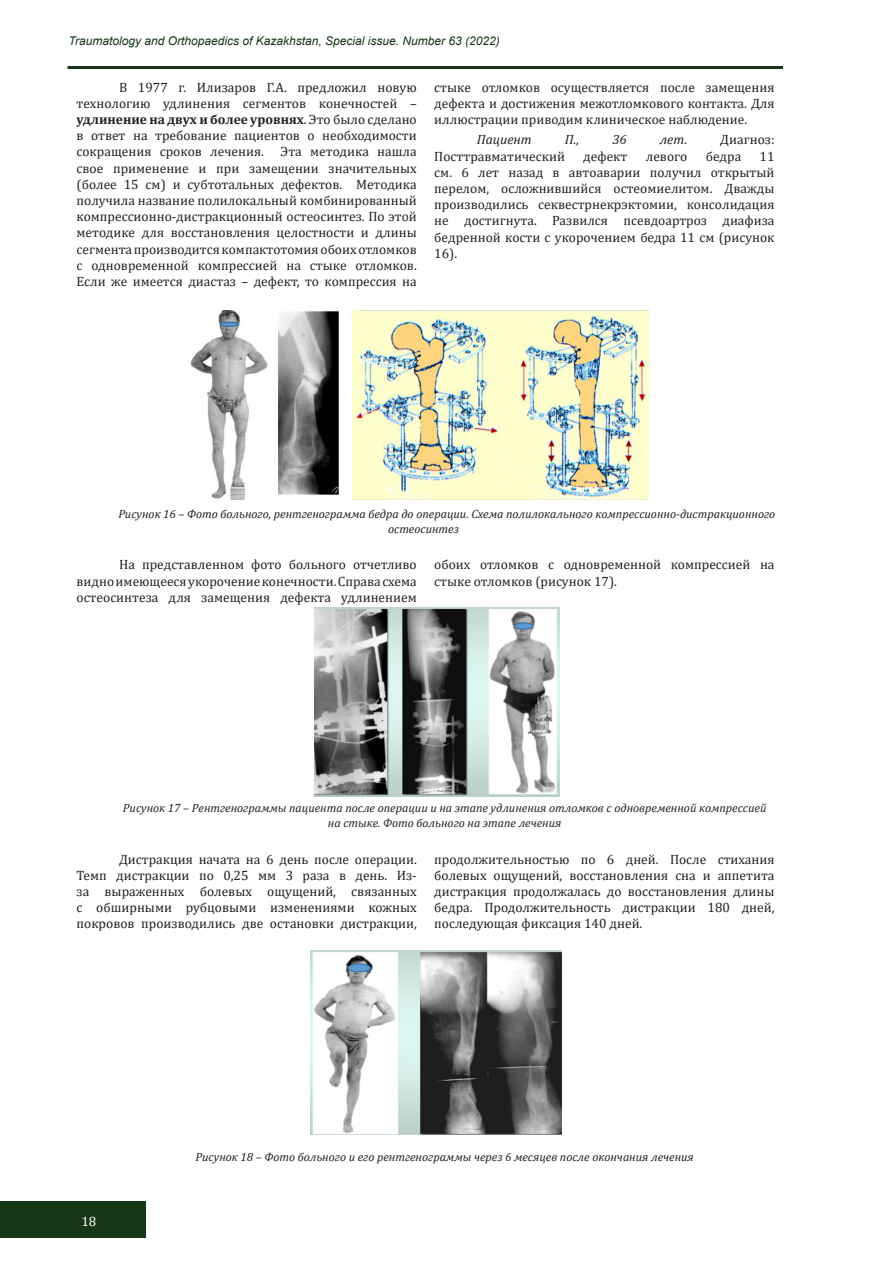
<style>
.page{position:relative;width:893px;height:1263px;background:#fff}
.page>*{position:absolute;margin:0;border:0;box-sizing:border-box;transform-origin:0 0}
.t1{font:13.5px/16.2px "Cambria";color:#231f20;text-align:justify}
.t2{font:italic 13.5px "Cambria";color:#231f20}
.t3{font:13.5px "Cambria";color:#fff}
.Название_рисунка{font:italic 12px/14.4px "Cambria";color:#231f20}
.t4{font:italic 12px "Arial";color:#153716}
.s1{font-weight:700}
.s2{font-style:normal}
</style>
<div class="page">
<div style="left:0;top:1202px;width:146px;height:36px;background:#153716"></div>
<hr style="left:68px;top:66px;width:715px;height:3px;background:#153716">
<img style="left:190px;top:311px;width:458px;height:189px">
<img style="left:314px;top:608px;width:246px;height:188px">
<img style="left:310px;top:950px;width:251px;height:184px">
<p class="t4" style="left:69px;top:33px;width:433px">Traumatology and Orthopаedics of Kazakhstan, Special issue. Number 63 (2022)</p>
<p class="t1" style="left:77px;top:79px;width:342px;text-indent:43px">В 1977 г. Илизаров Г.А. предложил новую технологию удлинения сегментов конечностей – <span class="s1">удлинение на двух и более уровнях</span>. Это было сделано в ответ на требование пациентов о необходимости сокращения сроков лечения. Эта методика нашла свое применение и при замещении значительных (более 15 см) и субтотальных дефектов. Методика получила название полилокальный комбинированный компрессионно-дистракционный остеосинтез. По этой методике для восстановления целостности и длины сегмента производится компактотомия обоих отломков с одновременной компрессией на стыке отломков.<br>Если же имеется диастаз – дефект, то компрессия на</p>
<p class="t1" style="left:434px;top:79px;width:342px">стыке отломков осуществляется после замещения дефекта и достижения межотломкового контакта. Для иллюстрации приводим клиническое наблюдение.</p>
<p class="t2" style="left:477px;top:130px;width:56px">Пациент</p>
<p class="t2" style="left:565px;top:130px;width:16px">П.,</p>
<p class="t2" style="left:612px;top:130px;width:16px">36</p>
<p class="t2" style="left:660px;top:130px;width:29px">лет<span class="s2">.</span></p>
<p class="t1" style="left:720px;top:132px;width:56px">Диагноз:</p>
<p class="t1" style="left:434px;top:148px;width:132px">Посттравматический</p>
<p class="t1" style="left:583px;top:148px;width:46px">дефект</p>
<p class="t1" style="left:646px;top:148px;width:43px">левого</p>
<p class="t1" style="left:706px;top:148px;width:37px">бедра</p>
<p class="t1" style="left:434px;top:148px;width:342px;text-indent:325px">11 см. 6 лет назад в автоаварии получил открытый перелом, осложнившийся остеомиелитом. Дважды производились секвестрнекрэктомии, консолидация не достигнута. Развился псевдоартроз диафиза бедренной кости с укорочением бедра 11 см (рисунок 16).</p>
<p class="Название_рисунка" style="left:388px;top:506px;width:389px;text-indent:-270px">Рисунок 16 – Фото больного, рентгенограмма бедра до операции. Схема полилокального компрессионно-дистракционного остеосинтез</p>
<p class="t1" style="left:77px;top:556px;width:342px;text-indent:43px">На представленном фото больного отчетливо видно имеющееся укорочение конечности. Справа схема остеосинтеза для замещения дефекта удлинением</p>
<p class="t1" style="left:434px;top:556px;width:342px">обоих отломков с одновременной компрессией на стыке отломков (рисунок 17).</p>
<p class="Название_рисунка" style="left:123px;top:801px;width:645px">Рисунок 17 – Рентгенограммы пациента после операции и на этапе удлинения отломков с одновременной компрессией</p>
<p class="Название_рисунка" style="left:328px;top:815px;width:235px">на стыке. Фото больного на этапе лечения</p>
<p class="t1" style="left:77px;top:851px;width:342px;text-indent:43px">Дистракция начата на 6 день после операции.<br>Темп дистракции по 0,25 мм 3 раза в день. Из&shy;за выраженных болевых ощущений, связанных с обширными рубцовыми изменениями кожных покровов производились две остановки дистракции,</p>
<p class="t1" style="left:434px;top:851px;width:342px">продолжительностью по 6 дней. После стихания болевых ощущений, восстановления сна и аппетита дистракция продолжалась до восстановления длины бедра. Продолжительность дистракции 180 дней, последующая фиксация 140 дней.</p>
<p class="t3" style="left:81px;top:1213px;width:17px">18</p>
<p class="Название_рисунка" style="left:196px;top:1149px;width:500px">Рисунок 18 – Фото больного и его рентгенограммы через 6 месяцев после окончания лечения</p>
</div>
